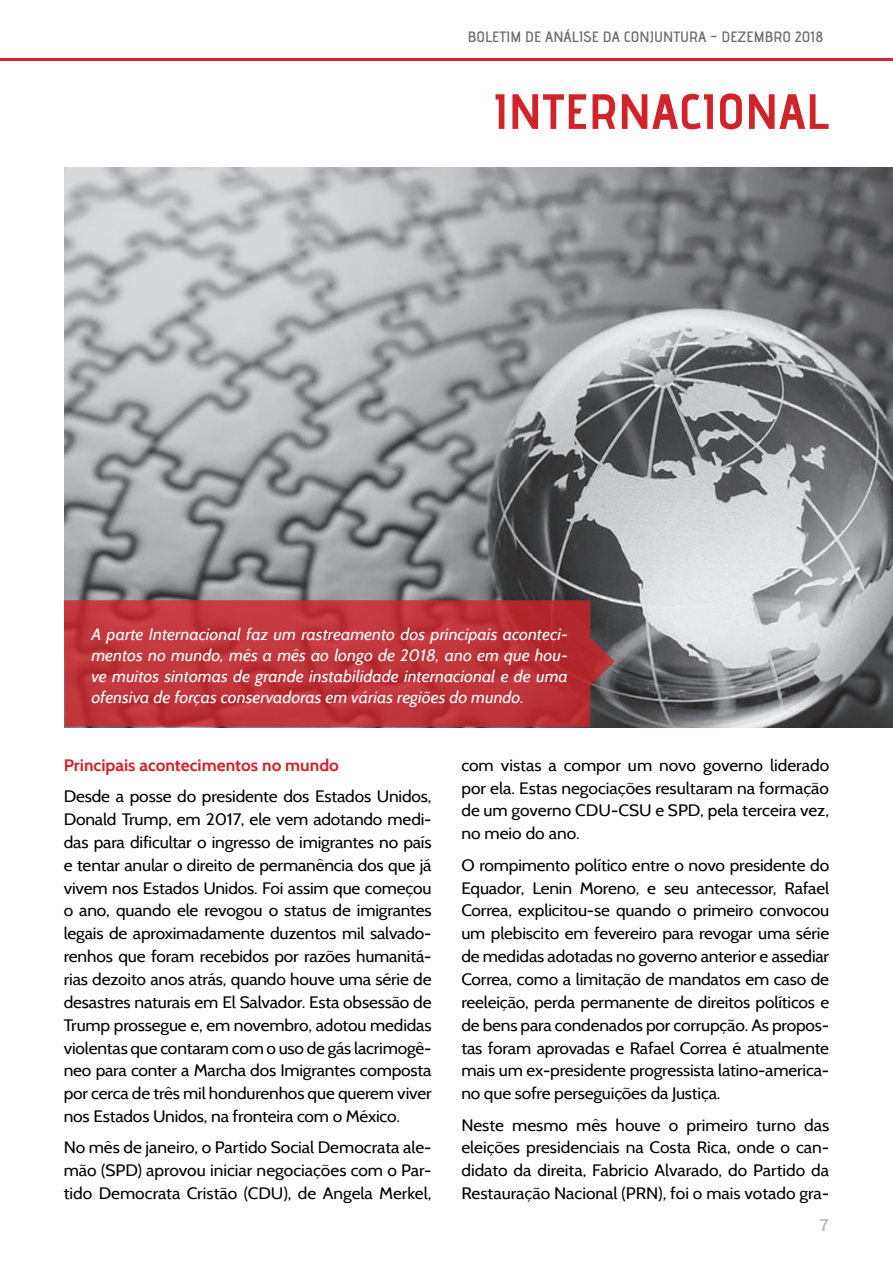
<style>
.page{position:relative;width:893px;height:1263px;background:#fff}
.page>*{position:absolute;margin:0;border:0;box-sizing:border-box;transform-origin:0 0}
.Paragraph_Style_blac{font:49.5px "advent Bd 3";color:#d1232a;scale:1.05 1}
.t1{font:16.5px/22.8px "Cabin";letter-spacing:-.005em;color:#000;text-align:justify;scale:1.05 1}
.t2{font:italic 16.5px/21px "Cabin";color:#fff;text-align:justify;scale:1.05 1}
.t3{font:700 16.5px "Cabin";color:#d1232a;scale:1.05 1}
.t4{font:500 16.5px "Roboto";color:#b1b5be}
.t5{font:15px "advent Bd 2";color:#6c6d70;scale:1.05 1}
</style>
<div class="page">
<img style="left:64px;top:168px;width:829px;height:559px">
<hr style="left:0;top:58px;width:893px;height:3px;background:#d1232a">
<svg style="left:64px;top:600px;width:550px;height:127px;background:#b93339"></svg>
<p class="t5" style="left:468px;top:28px;width:340px">BOLETIM DE ANÁLISE DA CONJUNTURA - DEZEMBRO 2018</p>
<p class="Paragraph_Style_blac" style="left:494px;top:81px;width:321px">INTERNACIONAL</p>
<p class="t2" style="left:91px;top:624px;width:455px">A parte Internacional faz um rastreamento dos principais aconteci&shy;mentos no mundo, mês a mês ao longo de 2018, ano em que hou&shy;ve muitos sintomas de grande instabilidade internacional e de uma ofensiva de forças conservadoras em várias regiões do mundo.</p>
<p class="t3" style="left:64px;top:755px;width:264px">Principais acontecimentos no mundo</p>
<p class="t1" style="left:64px;top:785px;width:352px">Desde a posse do presidente dos Estados Unidos, Donald Trump, em 2017, ele vem adotando medi&shy;das para dificultar o ingresso de imigrantes no país e tentar anular o direito de permanência dos que já vivem nos Estados Unidos. Foi assim que começou o ano, quando ele revogou o status de imigrantes legais de aproximadamente duzentos mil salvado&shy;renhos que foram recebidos por razões humanitá&shy;rias dezoito anos atrás, quando houve uma série de desastres naturais em El Salvador. Esta obsessão de Trump prossegue e, em novembro, adotou medidas violentas que contaram com o uso de gás lacrimogê&shy;neo para conter a Marcha dos Imigrantes composta por cerca de três mil hondurenhos que querem viver nos Estados Unidos, na fronteira com o México.</p>
<p class="t1" style="left:64px;top:1136px;width:352px">No mês de janeiro, o Partido Social Democrata ale&shy;mão (SPD) aprovou iniciar negociações com o Par&shy;tido Democrata Cristão (CDU), de Angela Merkel,</p>
<p class="t1" style="left:461px;top:753px;width:352px">com vistas a compor um novo governo liderado por ela. Estas negociações resultaram na formação de um governo CDU-CSU e SPD, pela terceira vez, no meio do ano.</p>
<p class="t1" style="left:461px;top:853px;width:352px">O rompimento político entre o novo presidente do Equador, Lenin Moreno, e seu antecessor, Rafael Correa, explicitou-se quando o primeiro convocou um plebiscito em fevereiro para revogar uma série de medidas adotadas no governo anterior e assediar Correa, como a limitação de mandatos em caso de reeleição, perda permanente de direitos políticos e de bens para condenados por corrupção. As propos&shy;tas foram aprovadas e Rafael Correa é atualmente mais um ex-presidente progressista latino-america&shy;no que sofre perseguições da Justiça.</p>
<p class="t1" style="left:461px;top:1113px;width:352px">Neste mesmo mês houve o primeiro turno das eleições presidenciais na Costa Rica, onde o can&shy;didato da direita, Fabricio Alvarado, do Partido da Restauração Nacional (PRN), foi o mais votado gra-</p>
<p class="t4" style="left:819px;top:1214px;width:11px">7</p>
</div>
